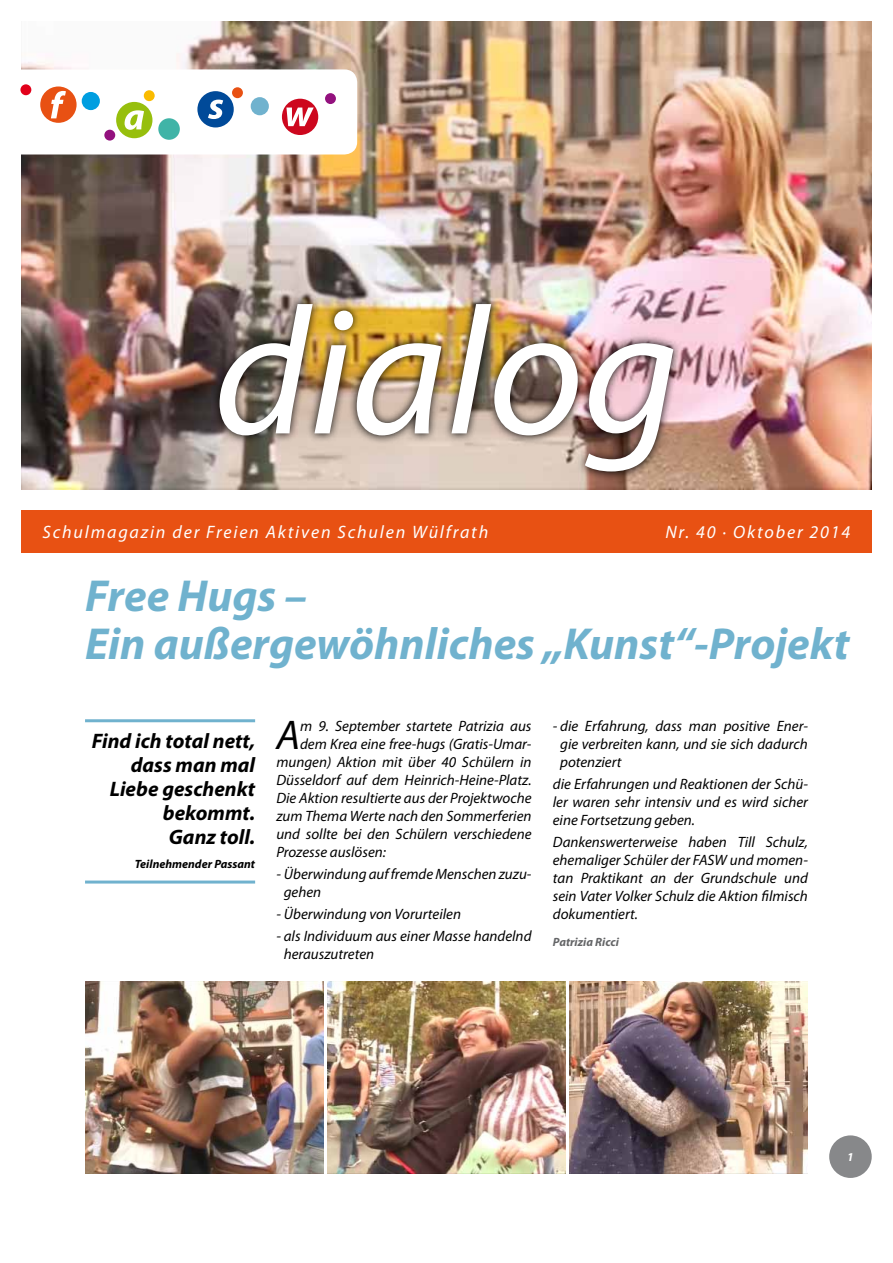
<style>
.page{position:relative;width:893px;height:1263px;background:#fff}
.page>*{position:absolute;margin:0;border:0;box-sizing:border-box;transform-origin:0 0}
.t1{font:italic 700 45px/48px "Myriad Pro";color:#70b2ce}
.t2{font:italic 41.7px "Myriad Pro";color:#000}
.t3{font:italic 700 21px/24px "Myriad Pro";color:#000;text-align:right}
.t4{font:italic 18px "Myriad Pro";letter-spacing:.1em;color:#fff}
.t5{font:italic 15px/18px "Myriad Pro";color:#000;text-align:justify}
.t6{font:italic 700 12px "Myriad Pro";color:#000}
.t7{font:italic 700 12px "Myriad Pro";color:#646567}
.t8{font:italic 700 12px "Myriad Pro";color:#fff}
</style>
<div class="page">
<div style="left:829px;top:1135px;width:43px;height:43px;background:#87888a;border-radius:50%"></div>
<img style="left:21px;top:21px;width:851px;height:468px">
<hr style="left:85px;top:719px;width:170px;height:3px;background:#70b2ce">
<hr style="left:85px;top:880px;width:170px;height:3px;background:#70b2ce">
<div style="left:21px;top:510px;width:851px;height:43px;background:#e85113"></div>
<img style="left:210px;top:295px;width:471px;height:185px">
<img style="left:220px;top:304px;width:453px;height:167px">
<div style="left:9px;top:69px;width:348px;height:85px;background:#fff;border-radius:13px"></div>
<div style="left:251px;top:97px;width:18px;height:18px;background:#70b2ce;border-radius:50%"></div>
<div style="left:40px;top:86px;width:37px;height:37px;background:#e85113;border-radius:50%"></div>
<div style="left:82px;top:92px;width:18px;height:18px;background:#009ee0;border-radius:50%"></div>
<div style="left:20px;top:84px;width:11px;height:11px;background:#e2001a;border-radius:50%"></div>
<svg style="left:51px;top:91px;width:15px;height:27px"></svg>
<div style="left:144px;top:90px;width:11px;height:11px;background:#fabb00;border-radius:50%"></div>
<div style="left:116px;top:102px;width:36px;height:36px;background:#97bf0d;border-radius:50%"></div>
<div style="left:158px;top:118px;width:22px;height:22px;background:#40b4a7;border-radius:50%"></div>
<div style="left:104px;top:130px;width:11px;height:11px;background:#93117e;border-radius:50%"></div>
<svg style="left:125px;top:110px;width:19px;height:20px"></svg>
<div style="left:197px;top:91px;width:37px;height:36px;background:#004a99;border-radius:50%"></div>
<div style="left:232px;top:87px;width:11px;height:11px;background:#e85113;border-radius:50%"></div>
<svg style="left:208px;top:100px;width:15px;height:19px"></svg>
<div style="left:325px;top:93px;width:11px;height:11px;background:#93117e;border-radius:50%"></div>
<div style="left:282px;top:99px;width:36px;height:36px;background:#cd071e;border-radius:50%"></div>
<svg style="left:286px;top:108px;width:28px;height:18px"></svg>
<img style="left:85px;top:982px;width:238px;height:191px">
<img style="left:327px;top:982px;width:239px;height:191px">
<img style="left:570px;top:982px;width:238px;height:191px">
<p class="t4" style="left:43px;top:521px;width:447px">Schulmagazin der Freien Aktiven Schulen Wülfrath</p>
<p class="t4" style="left:665px;top:521px;width:186px">Nr. 40 · Oktober 2014</p>
<h1 class="t1" style="left:85px;top:570px;width:766px">Free Hugs –<br>Ein außergewöhnliches „Kunst“-Projekt</h1>
<h3 class="t3" style="left:92px;top:728px;width:165px">Find ich total nett, dass man mal<br>Liebe geschenkt bekommt.<br>Ganz toll.</h3>
<p class="t6" style="left:135px;top:856px;width:122px">Teilnehmender Passant</p>
<h2 class="t2" style="left:276px;top:709px;width:25px">A</h2>
<p class="t5" style="left:300px;top:716px;width:233px">m 9. September startete Patrizia aus</p>
<p class="t5" style="left:300px;top:734px;width:233px">dem Krea eine free-hugs (Gratis-Umar-</p>
<p class="t5" style="left:276px;top:752px;width:257px">mungen) Aktion mit über 40 Schülern in</p>
<p class="t5" style="left:276px;top:770px;width:257px">Düsseldorf auf dem Heinrich-Heine-Platz.</p>
<p class="t5" style="left:276px;top:788px;width:257px">Die Aktion resultierte aus der Projektwoche</p>
<p class="t5" style="left:276px;top:806px;width:257px">zum Thema Werte nach den Sommerferien</p>
<p class="t5" style="left:276px;top:824px;width:257px">und sollte bei den Schülern verschiedene</p>
<p class="t5" style="left:276px;top:842px;width:111px">Prozesse auslösen:</p>
<p class="t5" style="left:284px;top:864px;width:249px;text-indent:-7px">- Überwindung auf fremde Menschen zuzu&shy;gehen</p>
<p class="t5" style="left:276px;top:905px;width:186px">- Überwindung von Vorurteilen</p>
<p class="t5" style="left:284px;top:927px;width:249px;text-indent:-7px">- als Individuum aus einer Masse handelnd herauszutreten</p>
<p class="t5" style="left:560px;top:716px;width:249px;text-indent:-7px">- die Erfahrung, dass man positive Ener&shy;gie verbreiten kann, und sie sich dadurch potenziert</p>
<p class="t5" style="left:553px;top:774px;width:257px">die Erfahrungen und Reaktionen der Schü&shy;ler waren sehr intensiv und es wird sicher eine Fortsetzung geben.</p>
<p class="t5" style="left:553px;top:833px;width:257px">Dankenswerterweise haben Till Schulz, ehemaliger Schüler der FASW und momen&shy;tan Praktikant an der Grundschule und sein Vater Volker Schulz die Aktion filmisch dokumentiert.</p>
<p class="t7" style="left:553px;top:934px;width:68px">Patrizia Ricci</p>
<p class="t8" style="left:847px;top:1149px;width:8px">1</p>
</div>
